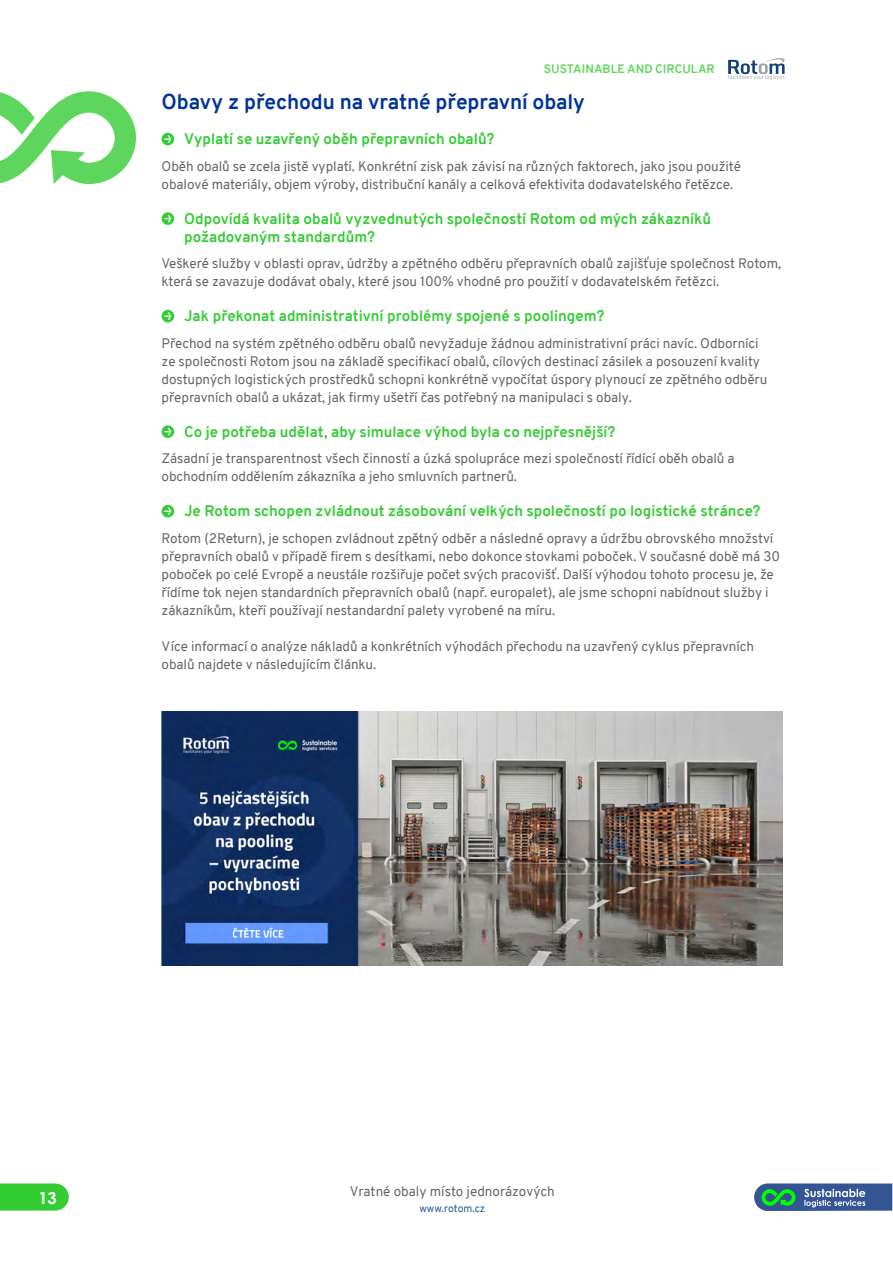
<style>
.page{position:relative;width:893px;height:1263px;background:#fff}
.page>*{position:absolute;margin:0;border:0;box-sizing:border-box;transform-origin:0 0}
.t1{font:700 21px "Overpass";letter-spacing:-.005em;color:#039}
.t2{font:700 16.5px "Century Gothic";color:#fff}
.t3{font:700 15px/18px "Overpass";color:#3c3}
.t4{font:13.5px/18px "Overpass";letter-spacing:-.005em;color:#666}
.t5{font:700 12px "Overpass";color:#5dd75d}
.t6{font:10.5px "Overpass";color:#275b9b}
</style>
<div class="page">
<svg style="left:0;top:91px;width:136px;height:93px"></svg>
<svg style="left:0;top:1183px;width:69px;height:27px;background:#3fcf3f"></svg>
<svg style="left:754px;top:1183px;width:138px;height:28px;background:#4b7897"></svg>
<svg style="left:728px;top:58px;width:57px;height:22px"></svg>
<div style="left:162px;top:133px;width:12px;height:12px;background:#3c3;border-radius:50%"></div>
<svg style="left:164px;top:135px;width:7px;height:8px"></svg>
<svg style="left:162px;top:212px;width:12px;height:13px"></svg>
<svg style="left:164px;top:215px;width:7px;height:7px"></svg>
<div style="left:162px;top:310px;width:12px;height:12px;background:#3c3;border-radius:50%"></div>
<svg style="left:164px;top:312px;width:7px;height:8px"></svg>
<svg style="left:162px;top:425px;width:12px;height:13px"></svg>
<svg style="left:164px;top:428px;width:7px;height:7px"></svg>
<div style="left:162px;top:505px;width:12px;height:12px;background:#3c3;border-radius:50%"></div>
<svg style="left:164px;top:507px;width:7px;height:8px"></svg>
<img style="left:162px;top:711px;width:621px;height:254px">
<p class="t5" style="left:544px;top:61px;width:172px">SUSTAINABLE AND CIRCULAR</p>
<h1 class="t1" style="left:162px;top:87px;width:425px">Obavy z přechodu na vratné přepravní obaly</h1>
<p class="t3" style="left:184px;top:130px;width:312px">Vyplatí se uzavřený oběh přepravních obalů?</p>
<p class="t4" style="left:162px;top:157px;width:581px">Oběh obalů se zcela jistě vyplatí. Konkrétní zisk pak závisí na různých faktorech, jako jsou použité obalové materiály, objem výroby, distribuční kanály a celková efektivita dodavatelského řetězce.</p>
<p class="t3" style="left:184px;top:210px;width:529px">Odpovídá kvalita obalů vyzvednutých společností Rotom od mých zákazníků požadovaným standardům?</p>
<p class="t4" style="left:162px;top:255px;width:621px">Veškeré služby v oblasti oprav, údržby a zpětného odběru přepravních obalů zajišťuje společnost Rotom, která se zavazuje dodávat obaly, které jsou 100% vhodné pro použití v dodavatelském řetězci.</p>
<p class="t3" style="left:184px;top:307px;width:422px">Jak překonat administrativní problémy spojené s poolingem?</p>
<p class="t4" style="left:162px;top:334px;width:607px">Přechod na systém zpětného odběru obalů nevyžaduje žádnou administrativní práci navíc. Odborníci ze společnosti Rotom jsou na základě specifikací obalů, cílových destinací zásilek a posouzení kvality dostupných logistických prostředků schopni konkrétně vypočítat úspory plynoucí ze zpětného odběru přepravních obalů a ukázat, jak firmy ušetří čas potřebný na manipulaci s obaly.</p>
<p class="t3" style="left:184px;top:423px;width:433px">Co je potřeba udělat, aby simulace výhod byla co nejpřesnější?</p>
<p class="t4" style="left:162px;top:450px;width:575px">Zásadní je transparentnost všech činností a úzká spolupráce mezi společností řídící oběh obalů a obchodním oddělením zákazníka a jeho smluvních partnerů.</p>
<p class="t3" style="left:184px;top:502px;width:578px">Je Rotom schopen zvládnout zásobování velkých společností po logistické stránce?</p>
<p class="t4" style="left:162px;top:529px;width:620px">Rotom (2Return), je schopen zvládnout zpětný odběr a následné opravy a údržbu obrovského množství přepravních obalů v případě firem s desítkami, nebo dokonce stovkami poboček. V současné době má 30 poboček po celé Evropě a neustále rozšiřuje počet svých pracovišť. Další výhodou tohoto procesu je, že řídíme tok nejen standardních přepravních obalů (např. europalet), ale jsme schopni nabídnout služby i zákazníkům, kteří používají nestandardní palety vyrobené na míru.</p>
<p class="t4" style="left:162px;top:637px;width:594px">Více informací o analýze nákladů a konkrétních výhodách přechodu na uzavřený cyklus přepravních obalů najdete v následujícím článku.</p>
<p class="t2" style="left:38px;top:1185px;width:20px">13</p>
<p class="t4" style="left:350px;top:1182px;width:207px">Vratné obaly místo jednorázových</p>
<p class="t6" style="left:419px;top:1200px;width:67px">www.rotom.cz</p>
</div>
